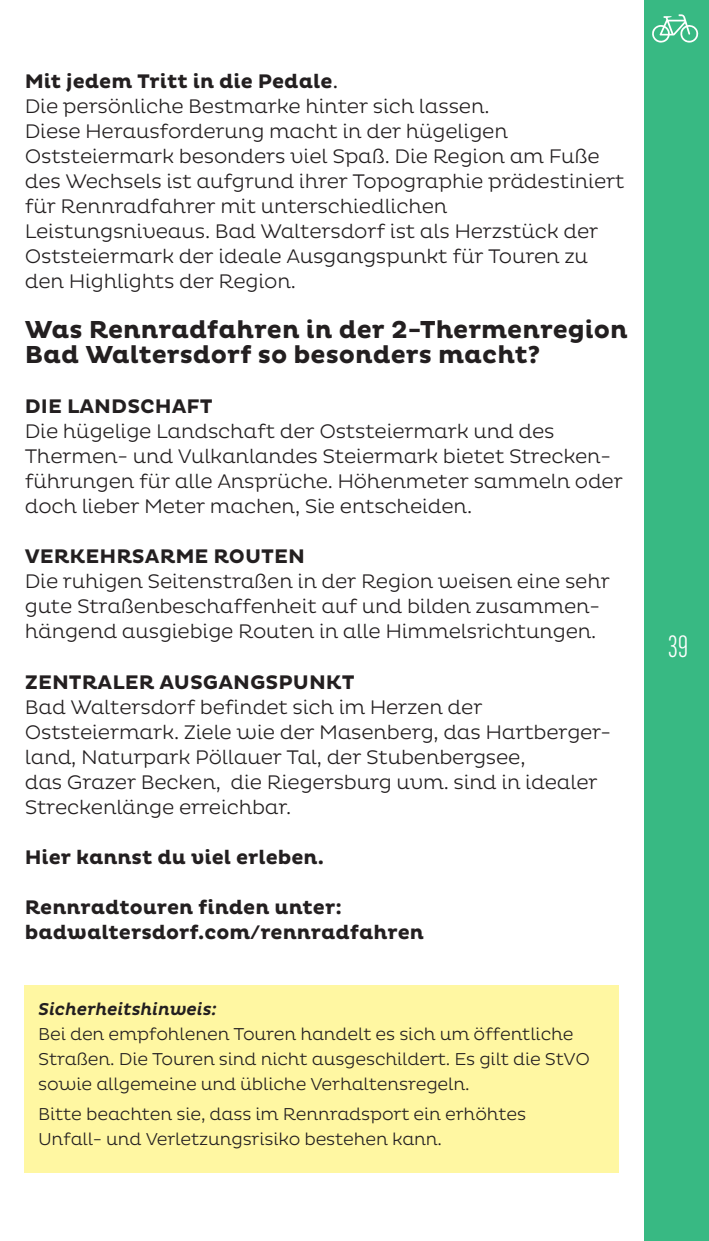
<style>
.page{position:relative;width:709px;height:1241px;background:#fff}
.page>*{position:absolute;margin:0;border:0;box-sizing:border-box;transform-origin:0 0}
.t1{font:300 30px "Flama Condensed";color:#fff;scale:.95 1}
.t2{font:700 25px/25px "Pluto";color:#231f20}
.t3{font:300 20px/25px "Pluto";letter-spacing:-.01em;color:#231f20}
.t4{font:700 20px/25px "Pluto";color:#231f20}
.t5{font:300 17.5px/25px "Pluto";letter-spacing:-.01em;color:#231f20}
.t6{font:italic 500 17.5px "Pluto";letter-spacing:-.01em;color:#231f20}
.s1{font-weight:700}
.s2{font-family:"Klinic Slab";font-weight:400;font-size:30px}
</style>
<div class="page">
<div style="left:643px;top:0;width:66px;height:1240px;background:#38b983"></div>
<svg style="left:652px;top:14px;width:46px;height:29px"></svg>
<div style="left:25px;top:985px;width:594px;height:187px;background:#fff7a2"></div>
<p class="t3" style="left:25px;top:69px;width:601px"><span class="s1">Mit jedem Tritt in die Pedale</span><span class="s2">.<br></span>Die persönliche Bestmarke hinter sich lassen.<br>Diese Herausforderung macht in der hügeligen Oststeiermark besonders viel Spaß. Die Region am Fuße des Wechsels ist aufgrund ihrer Topographie prädestiniert für Rennradfahrer mit unterschiedlichen Leistungsniveaus. Bad Waltersdorf ist als Herzstück der Oststeiermark der ideale Ausgangspunkt für Touren zu den Highlights der Region.</p>
<p class="t2" style="left:25px;top:318px;width:604px">Was Rennradfahren in der 2-Thermenregion<br>Bad Waltersdorf so besonders macht?</p>
<p class="t4" style="left:25px;top:394px;width:189px">DIE LANDSCHAFT</p>
<p class="t3" style="left:25px;top:419px;width:599px">Die hügelige Landschaft der Oststeiermark und des Thermen- und Vulkanlandes Steiermark bietet Strecken&shy;führungen für alle Ansprüche. Höhenmeter sammeln oder doch lieber Meter machen, Sie entscheiden.</p>
<p class="t4" style="left:25px;top:544px;width:282px">VERKEHRSARME ROUTEN</p>
<p class="t3" style="left:25px;top:569px;width:586px">Die ruhigen Seitenstraßen in der Region weisen eine sehr gute Straßenbeschaffenheit auf und bilden zusammen&shy;hängend ausgiebige Routen in alle Himmelsrichtungen.</p>
<p class="t4" style="left:25px;top:669px;width:331px">ZENTRALER AUSGANGSPUNKT</p>
<p class="t3" style="left:25px;top:694px;width:588px">Bad Waltersdorf befindet sich im Herzen der Oststeiermark. Ziele wie der Masenberg, das Hartberger&shy;land, Naturpark Pöllauer Tal, der Stubenbergsee,<br>das Grazer Becken, die Riegersburg uvm. sind in idealer Streckenlänge erreichbar.</p>
<p class="t4" style="left:25px;top:844px;width:300px">Hier kannst du viel erleben.</p>
<p class="t4" style="left:25px;top:894px;width:400px">Rennradtouren finden unter: badwaltersdorf.com/rennradfahren</p>
<p class="t6" style="left:38px;top:998px;width:180px">Sicherheitshinweis:</p>
<p class="t5" style="left:38px;top:1021px;width:553px">Bei den empfohlenen Touren handelt es sich um öffentliche<br>Straßen. Die Touren sind nicht ausgeschildert. Es gilt die StVO sowie allgemeine und übliche Verhaltensregeln.</p>
<p class="t5" style="left:38px;top:1101px;width:489px">Bitte beachten sie, dass im Rennradsport ein erhöhtes<br>Unfall- und Verletzungsrisiko bestehen kann.</p>
<h1 class="t1" style="left:668px;top:628px;width:23px">39</h1>
</div>
